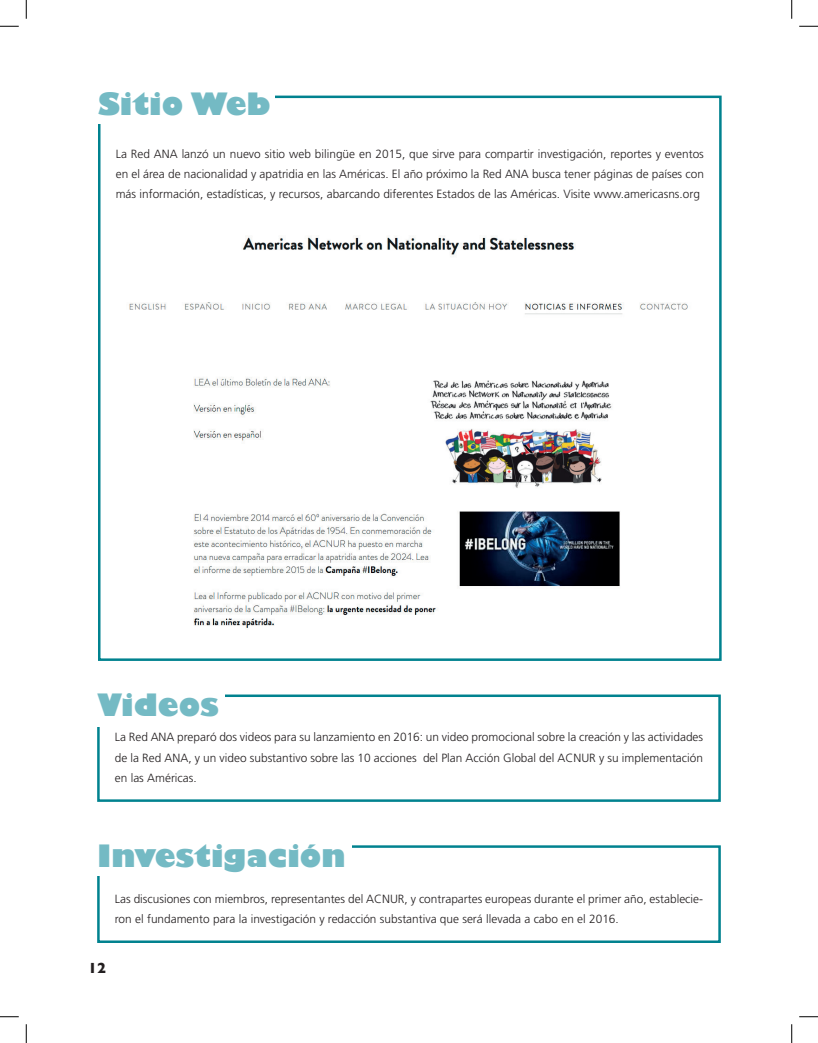
<style>
.page{position:relative;width:818px;height:1043px;background:#fff}
.page>*{position:absolute;margin:0;border:0;box-sizing:border-box;transform-origin:0 0}
.t1{font:800 30px "Gill Sans";color:#74bac4}
.t2{font:700 15px "Gill Sans";color:#231f20}
.t3{font:300 11.88px/20.1px "Frutiger";color:#231f20;text-align:justify}
</style>
<div class="page">
<div style="left:97px;top:694px;width:623px;height:107px;border:2px solid #00828f"></div>
<div style="left:97px;top:845px;width:623px;height:98px;border:2px solid #00828f"></div>
<div style="left:97px;top:693px;width:127px;height:33px;background:#fff"></div>
<div style="left:97px;top:844px;width:255px;height:31px;background:#fff"></div>
<img style="left:129px;top:236px;width:559px;height:392px">
<svg style="left:0;top:25px;width:19px;height:2px"></svg>
<svg style="left:799px;top:25px;width:19px;height:2px"></svg>
<svg style="left:0;top:1016px;width:19px;height:1px"></svg>
<svg style="left:799px;top:1016px;width:19px;height:1px"></svg>
<svg style="left:25px;top:0;width:2px;height:19px"></svg>
<svg style="left:25px;top:1024px;width:2px;height:18px"></svg>
<svg style="left:791px;top:0;width:1px;height:19px"></svg>
<svg style="left:791px;top:1024px;width:1px;height:18px"></svg>
<h1 class="t1" style="left:98px;top:85px;width:174px">Sitio Web</h1>
<p class="t3" style="left:116px;top:144px;width:589px">La Red ANA lanzó un nuevo sitio web bilingüe en 2015, que sirve para compartir investigación, reportes y eventos en el área de nacionalidad y apatridia en las Américas. El año próximo la Red ANA busca tener páginas de países con más información, estadísticas, y recursos, abarcando diferentes Estados de las Américas. Visite www.americasns.org</p>
<h1 class="t1" style="left:97px;top:686px;width:123px">Videos</h1>
<p class="t3" style="left:115px;top:727px;width:589px">La Red ANA preparó dos videos para su lanzamiento en 2016: un video promocional sobre la creación y las actividades de la Red ANA, y un video substantivo sobre las 10 acciones del Plan Acción Global del ACNUR y su implementación en las Américas.</p>
<h1 class="t1" style="left:97px;top:837px;width:250px">Investigación</h1>
<p class="t3" style="left:115px;top:888px;width:589px">Las discusiones con miembros, representantes del ACNUR, y contrapartes europeas durante el primer año, establecie&shy;ron el fundamento para la investigación y redacción substantiva que será llevada a cabo en el 2016.</p>
<p class="t2" style="left:88px;top:955px;width:19px">12</p>
</div>
